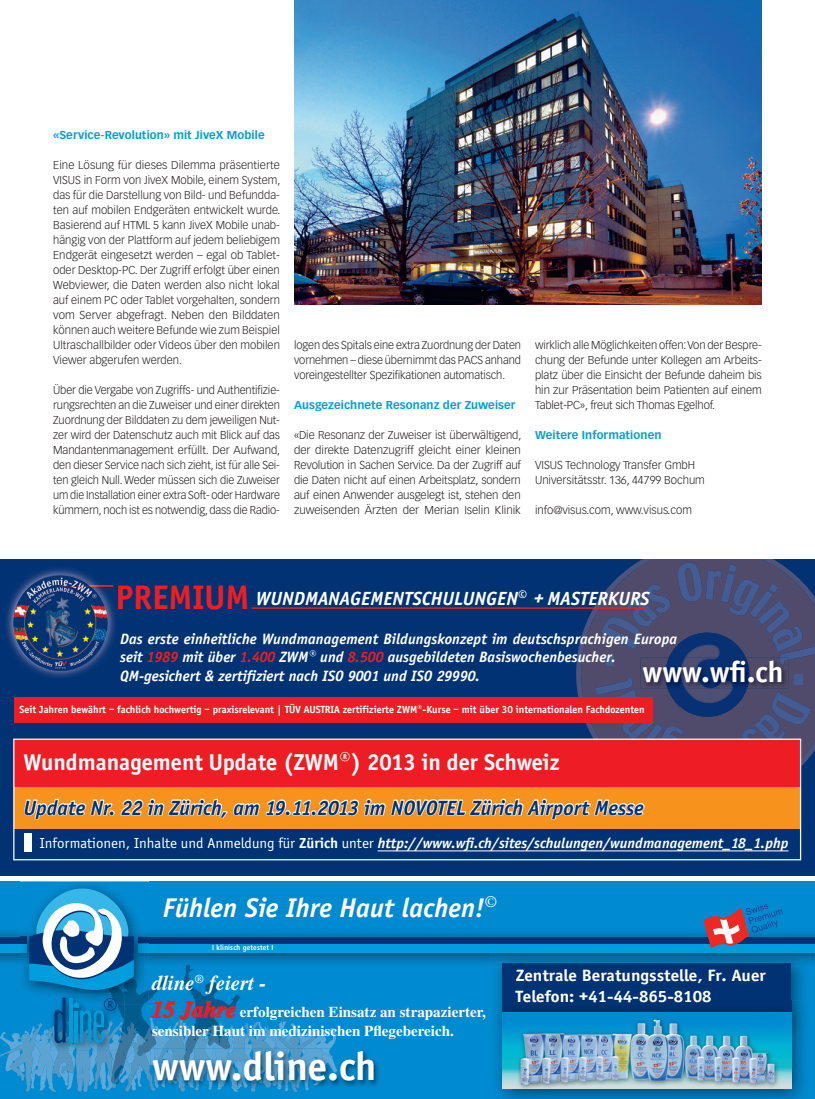
<style>
.page{position:relative;width:815px;height:1099px;background:#fff}
.page>*{position:absolute;margin:0;border:0;box-sizing:border-box;transform-origin:0 0}
.t1{font:700 41.12px "Officina Sans";color:#fff}
.t2{font:700 30.62px "Officina Sans";color:#fff}
.t3{font:italic 700 27.88px "Officina Sans";color:#fff}
.t4{font:700 23.75px "Officina Sans";color:#fff}
.t5{font:italic 700 21.25px "Officina Sans";color:#013374}
.t6{font:italic 700 20.88px "Times";color:#fff}
.t7{font:italic 700 19.62px "Officina Sans";color:#fff}
.t8{font:700 16.88px/21.1px "Officina Sans";color:#fff;scale:1.07 1}
.t9{font:italic 700 15.5px/18.5px "Officina Sans";color:#fff}
.t10{font:italic 700 15px "Officina Sans";color:#fff}
.t11{font:700 15px/18.1px "Times";color:#fff}
.t12{font:300 11.25px/15px "Vectora LT Std";color:#231f20;text-align:justify}
.t13{font:700 11.25px "Vectora LT Std";letter-spacing:.005em;color:#009fda}
.t14{font:700 10.62px "Officina Sans";color:#fff}
.t15{font:700 condensed 7.25px "Frutiger";letter-spacing:.02em;color:#fff}
.s1{font-style:normal;font-size:35.12px;color:#ee1d23}
.s2{color:#ee1d23}
.s3{font-weight:400;font-style:normal}
.s4{font-style:normal}
.s5{font-style:italic;font-size:23.12px;color:#ee1d23}
</style>
<div class="page">
<img style="left:294px;top:0;width:468px;height:304px">
<div style="left:0;top:559px;width:815px;height:317px;background:#013374"></div>
<img style="left:6px;top:594px;width:8px;height:57px">
<img style="left:14px;top:583px;width:9px;height:80px">
<div style="left:24px;top:833px;width:8px;height:18px;background:#fff"></div>
<hr style="left:378px;top:850px;width:411px;height:1px;background:#fff">
<div style="left:0;top:881px;width:815px;height:217px;background:#008ad0"></div>
<img style="left:336px;top:932px;width:479px;height:31px">
<div style="left:138px;top:943px;width:677px;height:9px;background:#009ddc"></div>
<div style="left:138px;top:936px;width:677px;height:7px;background:#013374"></div>
<svg style="left:703px;top:904px;width:80px;height:44px"></svg>
<img style="left:20px;top:881px;width:125px;height:7px">
<img style="left:491px;top:952px;width:320px;height:48px">
<div style="left:503px;top:962px;width:288px;height:58px;background:#013374"></div>
<img style="left:497px;top:1040px;width:307px;height:58px">
<img style="left:495px;top:1000px;width:311px;height:40px">
<img style="left:503px;top:1000px;width:288px;height:12px">
<img style="left:503px;top:1012px;width:288px;height:76px">
<img style="left:336px;top:1068px;width:1px;height:14px">
<svg style="left:0;top:888px;width:336px;height:211px"></svg>
<svg style="left:23px;top:559px;width:792px;height:273px"></svg>
<p class="t13" style="left:53px;top:128px;width:213px">«Service-Revolution» mit JiveX Mobile</p>
<p class="t12" style="left:53px;top:158px;width:229px">Eine Lösung für dieses Dilemma präsentierte VISUS in Form von JiveX Mobile, einem System, das für die Darstellung von Bild- und Befundda&shy;ten auf mobilen Endgeräten entwickelt wurde.<br>Basierend auf HTML 5 kann JiveX Mobile unab&shy;hängig von der Plattform auf jedem beliebigem Endgerät eingesetzt werden – egal ob Tablet&shy;oder Desktop-PC. Der Zugriff erfolgt über einen Webviewer, die Daten werden also nicht lokal auf einem PC oder Tablet vorgehalten, sondern vom Server abgefragt. Neben den Bilddaten können auch weitere Befunde wie zum Beispiel Ultraschallbilder oder Videos über den mobilen Viewer abgerufen werden.</p>
<p class="t12" style="left:53px;top:383px;width:229px">Über die Vergabe von Zugriffs- und Authentifizie&shy;rungsrechten an die Zuweiser und einer direkten Zuordnung der Bilddaten zu dem jeweiligen Nut&shy;zer wird der Datenschutz auch mit Blick auf das Mandantenmanagement erfüllt. Der Aufwand, den dieser Service nach sich zieht, ist für alle Sei&shy;ten gleich Null. Weder müssen sich die Zuweiser um die Installation einer extra Soft- oder Hardware kümmern, noch ist es notwendig, dass die Radio-</p>
<p class="t12" style="left:294px;top:338px;width:228px">logen des Spitals eine extra Zuordnung der Daten vornehmen – diese übernimmt das PACS anhand voreingestellter Spezifikationen automatisch.</p>
<p class="t13" style="left:294px;top:398px;width:223px">Ausgezeichnete Resonanz der Zuweiser</p>
<p class="t12" style="left:294px;top:428px;width:229px">«Die Resonanz der Zuweiser ist überwältigend, der direkte Datenzugriff gleicht einer kleinen Revolution in Sachen Service. Da der Zugriff auf die Daten nicht auf einen Arbeitsplatz, sondern auf einen Anwender ausgelegt ist, stehen den zuweisenden Ärzten der Merian Iselin Klinik</p>
<p class="t12" style="left:535px;top:338px;width:228px">wirklich alle Möglichkeiten offen: Von der Bespre&shy;chung der Befunde unter Kollegen am Arbeits&shy;platz über die Einsicht der Befunde daheim bis hin zur Präsentation beim Patienten auf einem Tablet-PC», freut sich Thomas Egelhof.</p>
<p class="t13" style="left:535px;top:428px;width:128px">Weitere Informationen</p>
<p class="t12" style="left:535px;top:458px;width:171px">VISUS Technology Transfer GmbH<br>Universitätsstr. 136, 44799 Bochum</p>
<p class="t12" style="left:535px;top:503px;width:158px">info@visus.com, www.visus.com</p>
<h3 class="t7" style="left:115px;top:587px;width:536px"><span class="s1">PREMIUM</span> WUNDMANAGEMENTSCHULUNGEN<sup>©</sup> +MASTERKURS</h3>
<h3 class="t9" style="left:120px;top:629px;width:559px">Das erste einheitliche Wundmanagement Bildungskonzept im deutschsprachigen Europa seit <span class="s2">1989</span> mit über <span class="s2">1.400</span> ZWM® und <span class="s2">8.500</span> ausgebildeten Basiswochen besucher.<br>QM-gesichert &amp; zertifiziert nach ISO 9001 und ISO 29990.</h3>
<p class="t14" style="left:20px;top:703px;width:626px">Seit Jahren bewährt – fachlich hochwertig – praxisrelevant | TÜV AUSTRIA zertifizierte ZWM®-Kurse – mit über 30 internationalen Fachdozenten</p>
<h2 class="t2" style="left:643px;top:653px;width:142px">www.wfi.ch</h2>
<h3 class="t4" style="left:24px;top:748px;width:538px">Wundmanagement Update (ZWM®) 2013 in der Schweiz</h3>
<h3 class="t5" style="left:24px;top:795px;width:622px">Update Nr. 22 in Zürich, am 19.11.2013 im NOVOTEL Zürich Airport Messe</h3>
<h3 class="t10" style="left:40px;top:834px;width:750px"><span class="s3">Informationen, Inhalte und Anmeldung für</span> <span class="s4">Zürich</span> <span class="s3">unter</span> http://www.wfi.ch/sites/schulungen/wundmanagement_18_1.php</h3>
<h3 class="t3" style="left:163px;top:891px;width:336px">Fühlen Sie Ihre Haut lachen!<sup>©</sup></h3>
<p class="t15" style="left:212px;top:943px;width:63px">I klinisch getestet I</p>
<h3 class="t6" style="left:152px;top:970px;width:116px">dline<sup>®</sup> feiert -</h3>
<h3 class="t11" style="left:152px;top:1002px;width:335px"><span class="s5">15 Jahre</span> erfolgreichen Einsatz an strapazierter, sensibler Haut im medi z inischen Pflegebereich.</h3>
<h1 class="t1" style="left:152px;top:1041px;width:226px">www.dline.ch</h1>
<h3 class="t8" style="left:516px;top:964px;width:235px">Zentrale Beratungsstelle, Fr. Auer<br>Telefon: +41-44-865-8108</h3>
</div>
